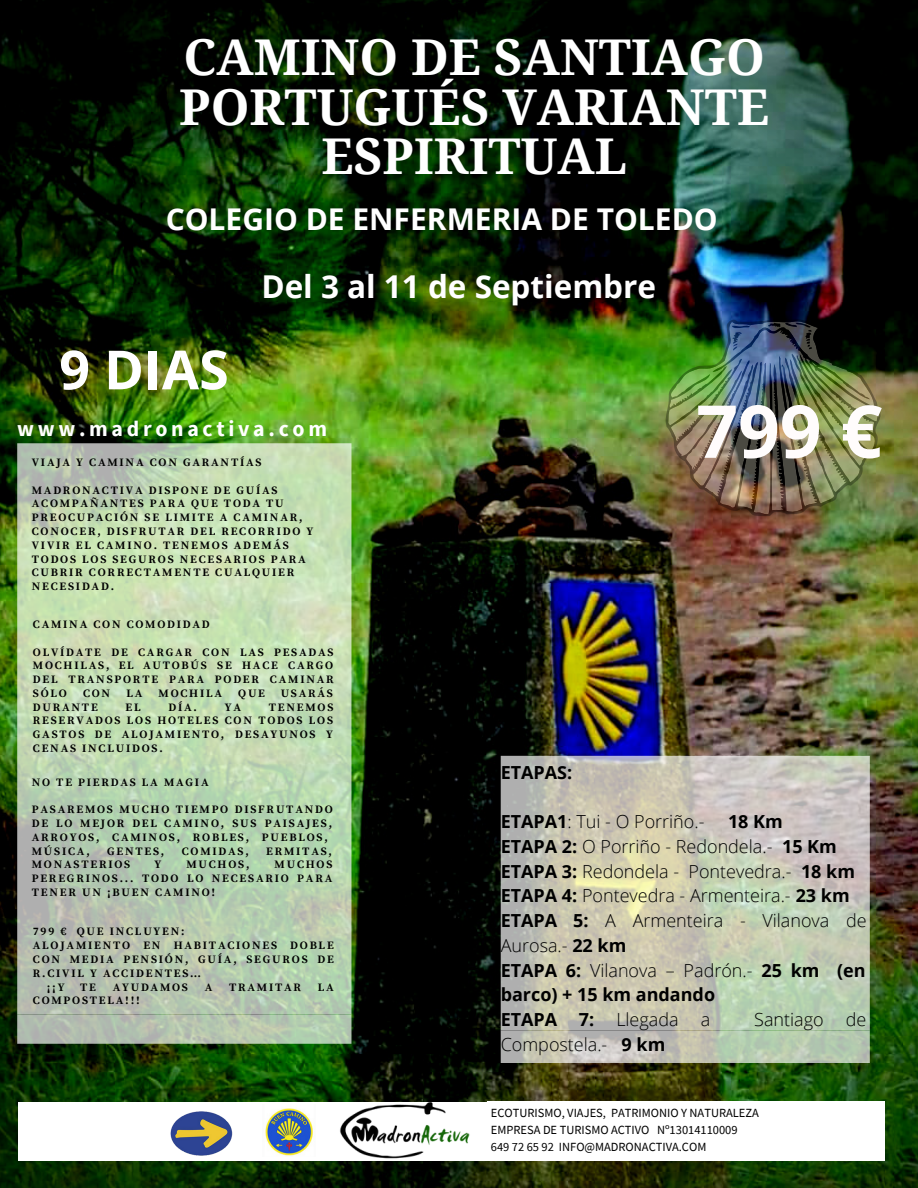
<style>
.page{position:relative;width:918px;height:1188px;background:#fff}
.page>*{position:absolute;margin:0;border:0;box-sizing:border-box;transform-origin:0 0}
.t1{font:700 73.2px "Open Sans";color:#fffcfc}
.t2{font:700 54px "Open Sans";color:#fff}
.t3{font:700 49.35px/49.5px "Droid Serif";color:#fff;text-align:center}
.t4{font:700 31.5px "Open Sans";color:#fff}
.t5{font:700 30px "Open Sans";color:#fff}
.t6{font:700 21.75px "Source Sans Pro";letter-spacing:.17em;color:#fff}
.t7{font:300 18px/24.8px "Open Sans";color:#000}
.t8{font:700 18px/24.8px "Open Sans";color:#000}
.t9{font:12.45px "Source Sans Pro";color:#000}
.t10{font:700 11.25px/13.8px "Source Serif Pro";letter-spacing:.16em;color:#000;text-align:justify}
.s1{font-weight:700}
.s2{font-weight:300}
</style>
<div class="page">
<img style="left:0;top:0;width:918px;height:1188px">
<div style="left:90px;top:1102px;width:397px;height:59px;background:#fff"></div>
<div style="left:487px;top:1102px;width:398px;height:58px;background:#fff"></div>
<div style="left:18px;top:1102px;width:397px;height:59px;background:#fff"></div>
<img style="left:336px;top:1092px;width:142px;height:83px">
<svg style="left:17px;top:443px;width:334px;height:571px"></svg>
<svg style="left:17px;top:1014px;width:334px;height:30px"></svg>
<img style="left:170px;top:1111px;width:63px;height:45px">
<img style="left:265px;top:1108px;width:48px;height:48px">
<svg style="left:501px;top:756px;width:369px;height:275px"></svg>
<svg style="left:501px;top:1031px;width:369px;height:32px"></svg>
<img style="left:665px;top:318px;width:217px;height:199px">
<p class="t3" style="left:179px;top:33px;width:591px">CAMINO DE SANTIAGO<br>PORTUGUÉS VARIANTE<br>ESPIRITUAL</p>
<p class="t5" style="left:166px;top:198px;width:554px">COLEGIO DE ENFERMERIA DE TOLEDO</p>
<p class="t2" style="left:59px;top:332px;width:171px">9 DIAS</p>
<p class="t4" style="left:261px;top:264px;width:396px">Del 3 al 11 de Septiembre</p>
<p class="t6" style="left:17px;top:415px;width:311px">www.madronactiva.com</p>
<p class="t10" style="left:32px;top:456px;width:231px">VIAJA Y CAMINA CON GARANTÍAS</p>
<p class="t10" style="left:32px;top:484px;width:283px;text-align:left">MADRONACTIVA DISPONE DE GUÍAS<br>ACOMPAÑANTES PARA QUE TODA TU<br>PREOCUPACIÓN SE LIMITE A CAMINAR,<br>CONOCER, DISFRUTAR DEL RECORRIDO Y<br>VIVIR EL CAMINO. TENEMOS ADEMÁS<br>TODOS LOS SEGUROS NECESARIOS PARA<br>CUBRIR CORRECTAMENTE CUALQUIER<br>NECESIDAD.</p>
<p class="t1" style="left:696px;top:380px;width:187px">799 €</p>
<p class="t10" style="left:33px;top:618px;width:178px">CAMINA CON COMODIDAD</p>
<p class="t10" style="left:33px;top:645px;width:302px">OLVÍDATE DE CARGAR CON LAS PESADAS MOCHILAS, EL AUTOBÚS SE HACE CARGO DEL TRANSPORTE PARA PODER CAMINAR SÓLO</p>
<p class="t10" style="left:83px;top:687px;width:29px">CON</p>
<p class="t10" style="left:126px;top:687px;width:17px">LA</p>
<p class="t10" style="left:159px;top:687px;width:65px">MOCHILA</p>
<p class="t10" style="left:238px;top:687px;width:28px">QUE</p>
<p class="t10" style="left:281px;top:687px;width:54px">USARÁS</p>
<p class="t10" style="left:33px;top:700px;width:66px">DURANTE</p>
<p class="t10" style="left:126px;top:700px;width:17px">EL</p>
<p class="t10" style="left:169px;top:700px;width:30px">DÍA.</p>
<p class="t10" style="left:225px;top:700px;width:18px">YA</p>
<p class="t10" style="left:33px;top:700px;width:302px;text-indent:236px">TENEMOS RESERVADOS LOS HOTELES CON TODOS LOS GASTOS DE ALOJAMIENTO, DESAYUNOS Y CENAS INCLUIDOS.</p>
<p class="t10" style="left:32px;top:776px;width:178px">NO TE PIERDAS LA MAGIA</p>
<p class="t10" style="left:32px;top:803px;width:303px;text-align:left">PASAREMOS MUCHO TIEMPO DISFRUTANDO<br>DE LO MEJOR DEL CAMINO, SUS PAISAJES,<br>ARROYOS, CAMINOS, ROBLES, PUEBLOS,<br>MÚSICA,</p>
<p class="t10" style="left:107px;top:845px;width:59px">GENTES,</p>
<p class="t10" style="left:182px;top:845px;width:69px">COMIDAS,</p>
<p class="t10" style="left:266px;top:845px;width:67px">ERMITAS,</p>
<p class="t10" style="left:32px;top:858px;width:100px">MONASTERIOS</p>
<p class="t10" style="left:154px;top:858px;width:8px">Y</p>
<p class="t10" style="left:186px;top:858px;width:65px">MUCHOS,</p>
<p class="t10" style="left:32px;top:858px;width:302px;text-indent:243px">MUCHOS PEREGRINOS... TODO LO NECESARIO PARA TENER UN ¡BUEN CAMINO!</p>
<p class="t10" style="left:33px;top:925px;width:153px">799 € QUE INCLUYEN:</p>
<p class="t10" style="left:33px;top:939px;width:302px">ALOJAMIENTO EN HABITACIONES DOBLE CON MEDIA PENSIÓN, GUÍA, SEGUROS DE R.CIVIL Y ACCIDENTES…</p>
<p class="t10" style="left:47px;top:980px;width:19px">¡¡Y</p>
<p class="t10" style="left:80px;top:980px;width:17px">TE</p>
<p class="t10" style="left:113px;top:980px;width:77px">AYUDAMOS</p>
<p class="t10" style="left:205px;top:980px;width:9px">A</p>
<p class="t10" style="left:229px;top:980px;width:74px">TRAMITAR</p>
<p class="t10" style="left:318px;top:980px;width:17px">LA</p>
<p class="t10" style="left:33px;top:994px;width:109px">COMPOSTELA!!!</p>
<p class="t8" style="left:501px;top:759px;width:73px">ETAPAS:</p>
<p class="t7" style="left:501px;top:809px;width:205px"><span class="s1">ETAPA1</span>: Tui - O Porriño.-</p>
<p class="t8" style="left:728px;top:809px;width:56px">18 Km</p>
<p class="t7" style="left:501px;top:833px;width:338px"><span class="s1">ETAPA 2:</span> O Porriño - Redondela.- <span class="s1">15 Km</span></p>
<p class="t7" style="left:501px;top:858px;width:356px"><span class="s1">ETAPA 3:</span> Redondela - Pontevedra.- <span class="s1">18 km</span></p>
<p class="t7" style="left:501px;top:883px;width:350px"><span class="s1">ETAPA 4:</span> Pontevedra - Armenteira.- <span class="s1">23 km</span></p>
<p class="t7" style="left:501px;top:908px;width:367px"><span class="s1">ETAPA 5:</span> A Armenteira - Vilanova de<br>Aurosa.- <span class="s1">22 km</span></p>
<p class="t8" style="left:501px;top:957px;width:367px">ETAPA 6: <span class="s2">Vilanova – Padrón.-</span> 25 km (en barco) + 15 km andando</p>
<p class="t7" style="left:501px;top:1007px;width:211px"><span class="s1">ETAPA 7:</span> Llegada a</p>
<p class="t7" style="left:754px;top:1007px;width:114px">Santiago de</p>
<p class="t7" style="left:501px;top:1031px;width:166px">Compostela.- <span class="s1">9 km</span></p>
<p class="t9" style="left:491px;top:1105px;width:270px">ECOTURISMO, VIAJES, PATRIMONIO Y NATURALEZA</p>
<p class="t9" style="left:491px;top:1122px;width:248px">EMPRESA DE TURISMO ACTIVO Nº13014110009</p>
<p class="t9" style="left:491px;top:1139px;width:217px">649 72 65 92 INFO@MADRONACTIVA.COM</p>
</div>
